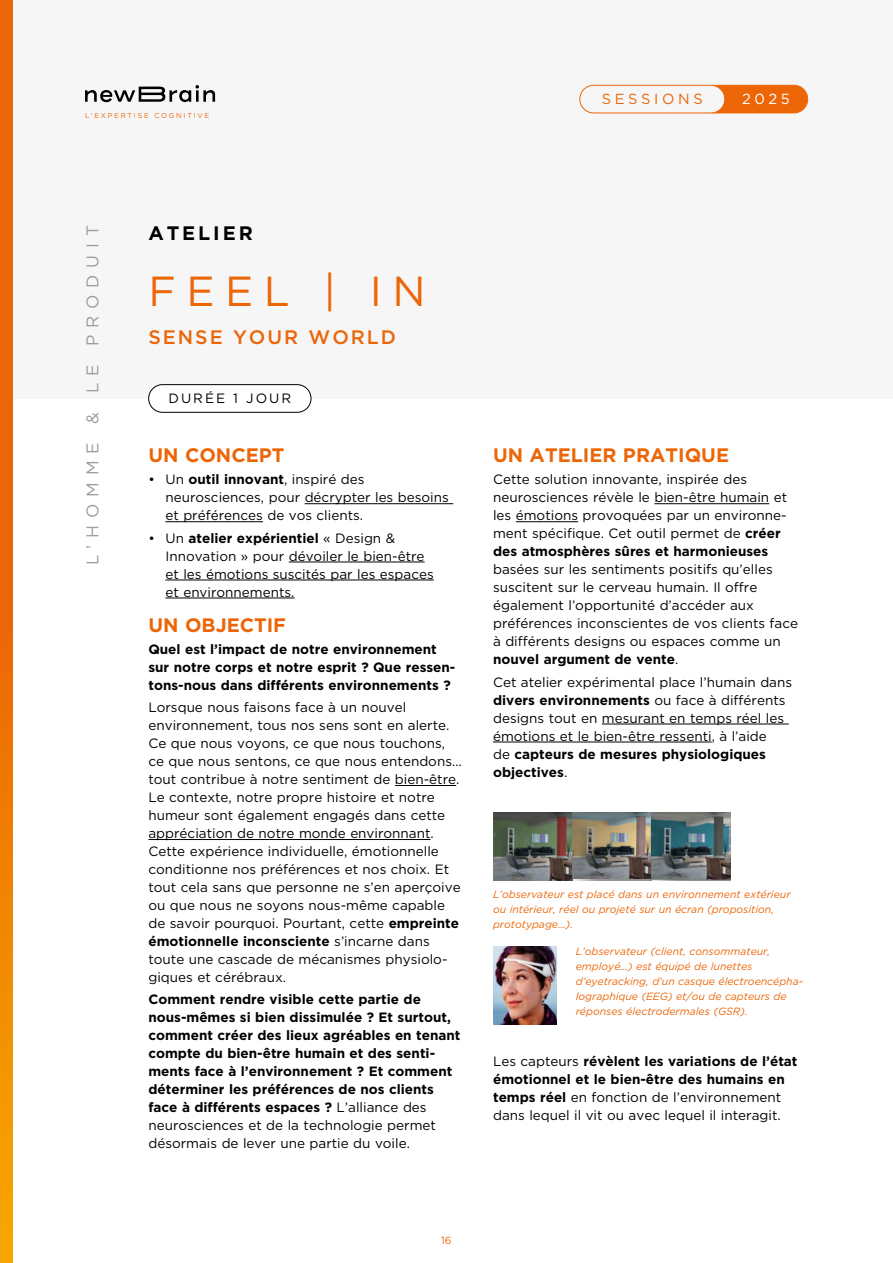
<style>
.page{position:relative;width:893px;height:1263px;background:#fff}
.page>*{position:absolute;margin:0;border:0;box-sizing:border-box;transform-origin:0 0}
.t1{font:42px "Gotham";letter-spacing:.25em;color:#ec6608}
.t2{font:700 19.5px "Gotham";color:#ec6608}
.t3{font:500 19.5px "Gotham";letter-spacing:.1em;color:#ec6608}
.t4{font:700 19.5px "Gotham";letter-spacing:.15em;color:#000}
.t5{font:16.95px "Gotham";letter-spacing:.4em;color:#9d9d9c}
.t6{font:14.7px "Gotham";letter-spacing:.25em;color:#ec6608}
.t7{font:14.7px "Gotham";color:#fff}
.t8{font:13.5px/18px "Gotham";color:#000}
.t9{font:700 13.5px/18px "Gotham";color:#000}
.t10{font:13.5px "Gotham";letter-spacing:.15em;color:#000}
.t11{font:italic 10.5px/15px "Gotham";color:#ec6608}
.t12{font:10.5px "Gotham";color:#ec6608}
.t13{font:7.05px "Gotham";letter-spacing:.25em;color:#ec6608}
.s1{font-weight:700}
.s2{font-weight:400}
</style>
<div class="page">
<div style="left:0;top:0;width:893px;height:398px;background:#f6f6f6"></div>
<svg style="left:85px;top:85px;width:130px;height:17px"></svg>
<div style="left:700px;top:85px;width:108px;height:28px;background:#ec6608;border-radius:14px"></div>
<div style="left:700px;top:85px;width:108px;height:28px;border:1px solid #ec6608;border-radius:14px"></div>
<div style="left:580px;top:85px;width:145px;height:28px;background:#f6f6f6;border-radius:14px"></div>
<div style="left:580px;top:85px;width:145px;height:28px;border:1px solid #ec6608;border-radius:14px"></div>
<hr style="left:305px;top:503px;width:148px;height:1px;background:#000">
<hr style="left:165px;top:521px;width:98px;height:1px;background:#000">
<hr style="left:289px;top:562px;width:136px;height:1px;background:#000">
<hr style="left:165px;top:580px;width:269px;height:1px;background:#000">
<hr style="left:165px;top:598px;width:130px;height:1px;background:#000">
<hr style="left:395px;top:785px;width:61px;height:1px;background:#000">
<hr style="left:148px;top:839px;width:282px;height:1px;background:#000">
<hr style="left:654px;top:503px;width:115px;height:1px;background:#000">
<hr style="left:516px;top:521px;width:62px;height:1px;background:#000">
<hr style="left:602px;top:724px;width:187px;height:1px;background:#000">
<hr style="left:493px;top:742px;width:219px;height:1px;background:#000">
<div style="left:149px;top:385px;width:162px;height:27px;background:#fff;border-radius:14px"></div>
<div style="left:148px;top:384px;width:163px;height:29px;border:1px solid #000;border-radius:14px"></div>
<svg style="left:0;top:0;width:13px;height:1263px;background:#ee7704"></svg>
<img style="left:493px;top:946px;width:63px;height:78px">
<img style="left:493px;top:812px;width:238px;height:69px">
<p class="t13" style="left:85px;top:111px;width:126px">L’EXPERTISE COGNITIVE</p>
<p class="t6" style="left:602px;top:90px;width:102px">SESSIONS</p>
<p class="t7" style="left:742px;top:90px;width:49px">2025</p>
<p class="t5" style="left:82px;top:565px;width:341px;rotate:-90deg">L’HOMME &amp; LE PRODUIT</p>
<h2 class="t4" style="left:148px;top:220px;width:106px">ATELIER</h2>
<h1 class="t1" style="left:148px;top:265px;width:279px">FEEL | IN</h1>
<h2 class="t3" style="left:148px;top:324px;width:249px">SENSE YOUR WORLD</h2>
<p class="t10" style="left:168px;top:389px;width:124px">DURÉE 1 JOUR</p>
<h2 class="t2" style="left:148px;top:442px;width:138px">UN CONCEPT</h2>
<p class="t8" style="left:165px;top:470px;width:285px;text-indent:-17px">• Un <span class="s1">outil innovant</span>, inspiré des neurosciences, pour décrypter les besoins et préférences de vos clients.</p>
<p class="t8" style="left:165px;top:528px;width:270px;text-indent:-17px">• Un <span class="s1">atelier expérientiel</span> « Design &amp; Innovation » pour dévoiler le bien-être et les émotions suscités par les espaces et environnements.</p>
<h2 class="t2" style="left:148px;top:612px;width:139px">UN OBJECTIF</h2>
<p class="t9" style="left:148px;top:640px;width:309px">Quel est l’impact de notre environnement sur notre corps et notre esprit ? Que ressen&shy;tons-nous dans différents environnements ?</p>
<p class="t8" style="left:148px;top:698px;width:315px">Lorsque nous faisons face à un nouvel environnement, tous nos sens sont en alerte.<br>Ce que nous voyons, ce que nous touchons, ce que nous sentons, ce que nous entendons… tout contribue à notre sentiment de bien-être.<br>Le contexte, notre propre histoire et notre humeur sont également engagés dans cette appréciation de notre monde environnant.<br>Cette expérience individuelle, émotionnelle conditionne nos préférences et nos choix. Et tout cela sans que personne ne s’en aperçoive ou que nous ne soyons nous-même capable de savoir pourquoi. Pourtant, cette <span class="s1">empreinte émotionnelle inconsciente</span> s’incarne dans toute une cascade de mécanismes physiolo&shy;giques et cérébraux.</p>
<p class="t9" style="left:148px;top:990px;width:314px">Comment rendre visible cette partie de nous-mêmes si bien dissimulée ? Et surtout, comment créer des lieux agréables en tenant compte du bien-être humain et des senti&shy;ments face à l’environnement ? Et comment déterminer les préférences de nos clients face à différents espaces ? <span class="s2">L’alliance des neurosciences et de la technologie permet désormais de lever une partie du voile.</span></p>
<h2 class="t2" style="left:493px;top:442px;width:238px">UN ATELIER PRATIQUE</h2>
<p class="t8" style="left:493px;top:470px;width:296px">Cette solution innovante, inspirée des neurosciences révèle le bien-être humain et les émotions provoquées par un environne&shy;ment spécifique. Cet outil permet de <span class="s1">créer des atmosphères sûres et harmonieuses</span></p>
<p class="t8" style="left:493px;top:560px;width:307px">basées sur les sentiments positifs qu’elles suscitent sur le cerveau humain. Il offre également l’opportunité d’accéder aux préférences inconscientes de vos clients face à différents designs ou espaces comme un <span class="s1">nouvel argument de vente</span>.</p>
<p class="t8" style="left:493px;top:672px;width:301px">Cet atelier expérimental place l’humain dans <span class="s1">divers environnements</span> ou face à différents designs tout en mesurant en temps réel les émotions et le bien-être ressenti, à l’aide<br>de <span class="s1">capteurs de mesures physiologiques objectives</span>.</p>
<p class="t11" style="left:493px;top:887px;width:299px">L’observateur est placé dans un environnement extérieur ou intérieur, réel ou projeté sur un écran (proposition, prototypage…).</p>
<p class="t11" style="left:576px;top:943px;width:229px">L’observateur (client, consommateur, employé…) est équipé de lunettes d’eyetracking, d’un casque électroencépha&shy;lographique (EEG) et/ou de capteurs de réponses électrodermales (GSR).</p>
<p class="t8" style="left:493px;top:1052px;width:306px">Les capteurs <span class="s1">révèlent les variations de l’état émotionnel et le bien-être des humains en temps réel</span> en fonction de l’environnement dans lequel il vit ou avec lequel il interagit.</p>
<p class="t12" style="left:441px;top:1234px;width:12px">16</p>
</div>
